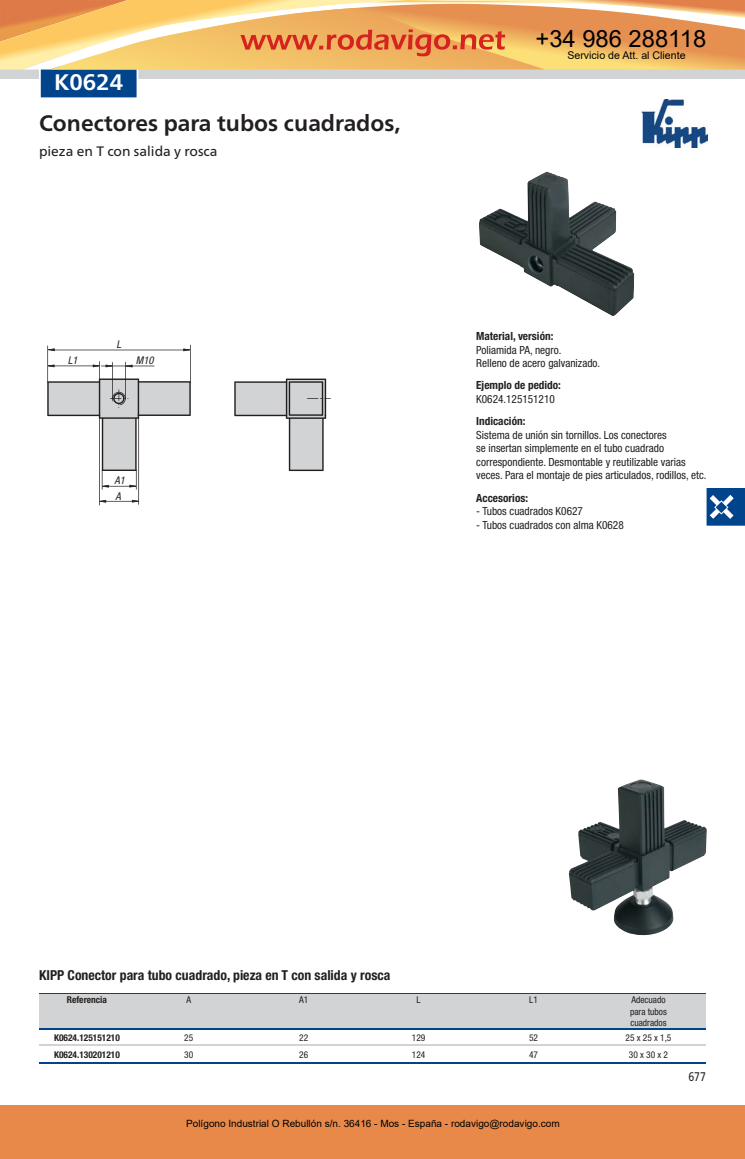
<style>
.page{position:relative;width:745px;height:1159px;background:#fff}
.page>*{position:absolute;margin:0;border:0;box-sizing:border-box;transform-origin:0 0}
.t1{font:23.75px "Arial";color:#000}
.t2{font:700 22.5px "Frutiger Neue LTW1 G";color:#231f20}
.t3{font:700 22.5px "Frutiger Neue LTW1 G";color:#fff}
.t4{font:700 condensed 13.75px "Helvetica Neue LTW1 G";color:#231f20}
.t5{font:13.75px "Frutiger Neue LTW1 G";color:#231f20}
.t6{font:12.5px "Frutiger Neue LTW1 G";color:#231f20;scale:.81 1}
.t7{font:condensed 11.25px/13.5px "Helvetica Neue LTW1 G";color:#231f20}
.t8{font:700 condensed 11.25px "Helvetica Neue LTW1 G";color:#231f20}
.t9{font:10.62px "Arial";color:#000}
.t10{font:italic condensed 10.62px/15.1px "Helvetica Neue LTW1 G";color:#231f20}
.t11{font:10px "Arial";color:#000}
.t12{font:condensed 9.38px/11.6px "Helvetica Neue LTW1 G";color:#231f20}
.t13{font:700 condensed 9.38px "Helvetica Neue LTW1 G";color:#231f20}
</style>
<div class="page">
<img style="left:641px;top:100px;width:65px;height:48px">
<svg style="left:706px;top:488px;width:38px;height:38px"></svg>
<img style="left:479px;top:171px;width:155px;height:145px">
<hr style="left:99px;top:418px;width:1px;height:87px;background:#231f20">
<hr style="left:138px;top:418px;width:1px;height:87px;background:#231f20">
<hr style="left:101px;top:501px;width:37px;height:1px;background:#231f20">
<svg style="left:48px;top:348px;width:7px;height:3px"></svg>
<hr style="left:52px;top:350px;width:137px;height:1px;background:#231f20">
<hr style="left:47px;top:345px;width:1px;height:38px;background:#231f20">
<hr style="left:190px;top:345px;width:1px;height:38px;background:#231f20">
<svg style="left:234px;top:378px;width:96px;height:93px"></svg>
<svg style="left:47px;top:361px;width:144px;height:129px"></svg>
<img style="left:569px;top:779px;width:137px;height:157px">
<hr style="left:39px;top:993px;width:666px;height:1px;background:#00448c">
<div style="left:39px;top:994px;width:666px;height:34px;background:#d1d3d4"></div>
<hr style="left:39px;top:1028px;width:666px;height:1px;background:#00448c">
<hr style="left:39px;top:1044px;width:666px;height:2px;background:#d1d3d4">
<hr style="left:39px;top:1062px;width:666px;height:1px;background:#00448c">
<div style="left:0;top:1105px;width:744px;height:54px;background:#e88949"></div>
<svg style="left:0;top:0;width:744px;height:98px"></svg>
<h1 class="t1" style="left:535px;top:22px;width:172px">+34 986 288118</h1>
<h2 class="t3" style="left:54px;top:74px;width:70px">K0624</h2>
<h2 class="t2" style="left:39px;top:115px;width:362px">Conectores para tubos cuadrados,</h2>
<p class="t5" style="left:39px;top:146px;width:180px">pieza en T con salida y rosca</p>
<p class="t10" style="left:117px;top:337px;width:6px">L</p>
<p class="t10" style="left:68px;top:353px;width:11px">L1</p>
<p class="t10" style="left:136px;top:353px;width:19px">M10</p>
<p class="t10" style="left:114px;top:473px;width:12px">A1<br>A</p>
<p class="t9" style="left:567px;top:48px;width:120px">Servicio de Att. al Cliente</p>
<p class="t8" style="left:476px;top:332px;width:79px">Material, versión:</p>
<p class="t7" style="left:476px;top:344px;width:125px">Poliamida PA, negro.<br>Relleno de acero galvanizado.</p>
<p class="t8" style="left:476px;top:381px;width:86px">Ejemplo de pedido:</p>
<p class="t7" style="left:476px;top:393px;width:80px">K0624.125151210</p>
<p class="t8" style="left:476px;top:417px;width:51px">Indicación:</p>
<p class="t7" style="left:476px;top:429px;width:232px">Sistema de unión sin tornillos. Los conectores<br>se insertan simplemente en el tubo cuadrado correspondiente. Desmontable y reutilizable varias veces. Para el montaje de pies articulados, rodillos, etc.</p>
<p class="t8" style="left:476px;top:494px;width:53px">Accesorios:</p>
<p class="t7" style="left:476px;top:506px;width:108px">- Tubos cuadrados K0627</p>
<p class="t7" style="left:476px;top:519px;width:149px">- Tubos cuadrados con alma K0628</p>
<p class="t4" style="left:39px;top:970px;width:353px">KIPP Conector para tubo cuadrado, pieza en T con salida y rosca</p>
<p class="t13" style="left:67px;top:996px;width:41px">Referencia</p>
<p class="t12" style="left:186px;top:995px;width:6px">A</p>
<p class="t12" style="left:299px;top:995px;width:11px">A1</p>
<p class="t12" style="left:416px;top:995px;width:6px">L</p>
<p class="t12" style="left:529px;top:995px;width:10px">L1</p>
<p class="t12" style="left:629px;top:995px;width:38px">Adecuado para tubos cuadrados</p>
<p class="t13" style="left:54px;top:1034px;width:67px">K0624.125151210</p>
<p class="t12" style="left:184px;top:1033px;width:11px">25</p>
<p class="t12" style="left:299px;top:1033px;width:11px">22</p>
<p class="t12" style="left:411px;top:1033px;width:15px">129</p>
<p class="t12" style="left:528px;top:1033px;width:10px">52</p>
<p class="t12" style="left:625px;top:1033px;width:47px">25 x 25 x 1,5</p>
<p class="t13" style="left:54px;top:1051px;width:67px">K0624.130201210</p>
<p class="t12" style="left:184px;top:1050px;width:11px">30</p>
<p class="t12" style="left:299px;top:1050px;width:11px">26</p>
<p class="t12" style="left:411px;top:1050px;width:15px">124</p>
<p class="t12" style="left:528px;top:1050px;width:10px">47</p>
<p class="t12" style="left:628px;top:1050px;width:41px">30 x 30 x 2</p>
<p class="t11" style="left:186px;top:1117px;width:375px">Polígono Industrial O Rebullón s/n. 36416 - Mos - España - rodavigo@rodavigo.com</p>
<p class="t6" style="left:688px;top:1071px;width:23px">677</p>
</div>
